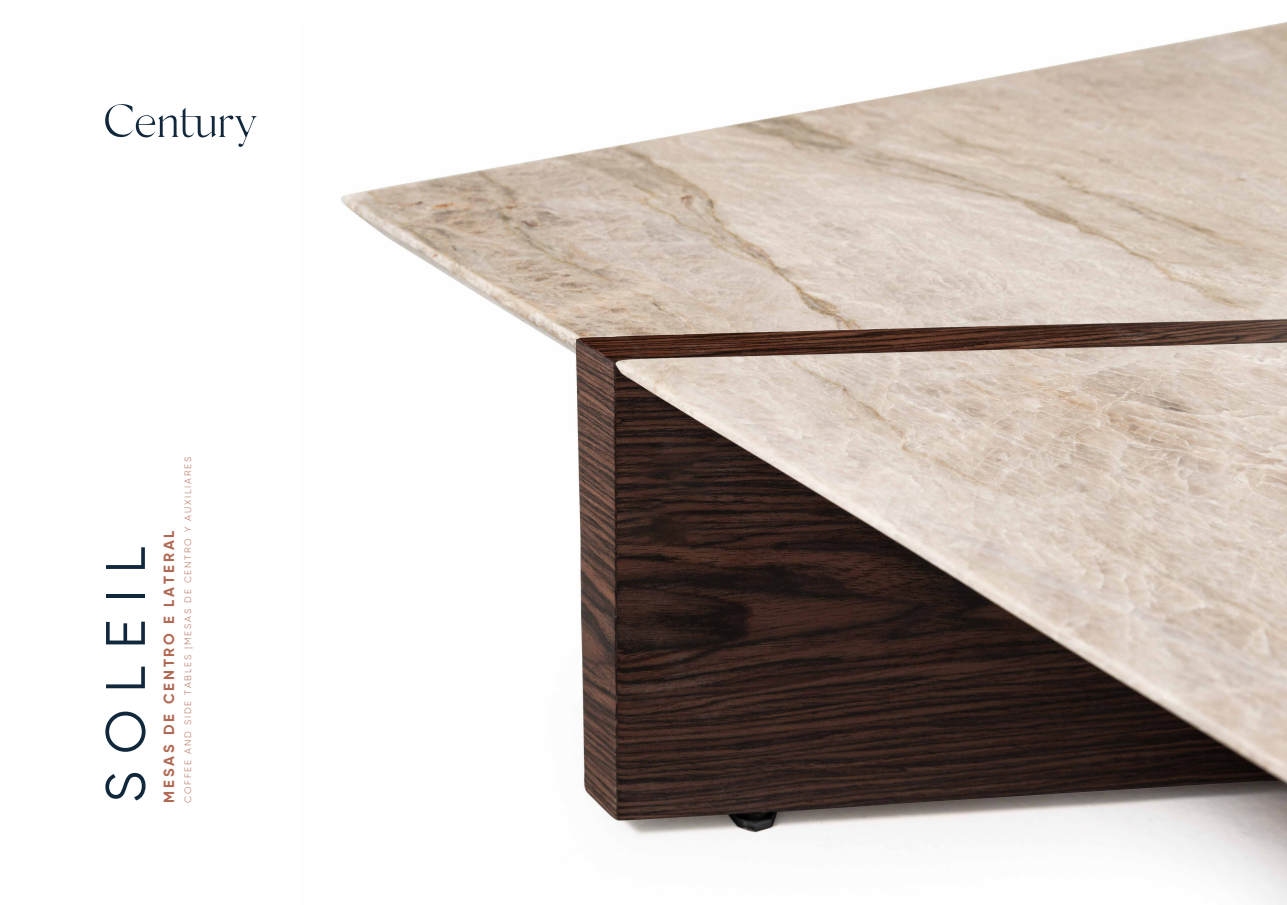
<style>
.page{position:relative;width:1287px;height:905px;background:#fff}
.page>*{position:absolute;margin:0;border:0;box-sizing:border-box;transform-origin:0 0}
.t1{font:55.5px "Gilroy";letter-spacing:.3em;color:#11273c}
.t2{font:700 14.7px "Gilroy";letter-spacing:.195em;color:#b16954}
.t3{font:300 9.15px "Gilroy";letter-spacing:.195em;color:#b16954}
</style>
<div class="page">
<svg style="left:105px;top:104px;width:152px;height:43px"></svg>
<img style="left:341px;top:21px;width:946px;height:883px">
<h1 class="t1" style="left:92px;top:802px;width:258px;rotate:-90deg">SOLEIL</h1>
<h2 class="t2" style="left:160px;top:802px;width:273px;rotate:-90deg">MESAS DE CENTRO E LATERAL</h2>
<p class="t3" style="left:182px;top:802px;width:347px;rotate:-90deg">COFFEE AND SIDE TABLES |MESAS DE CENTRO Y AUXILIARES</p>
</div>
